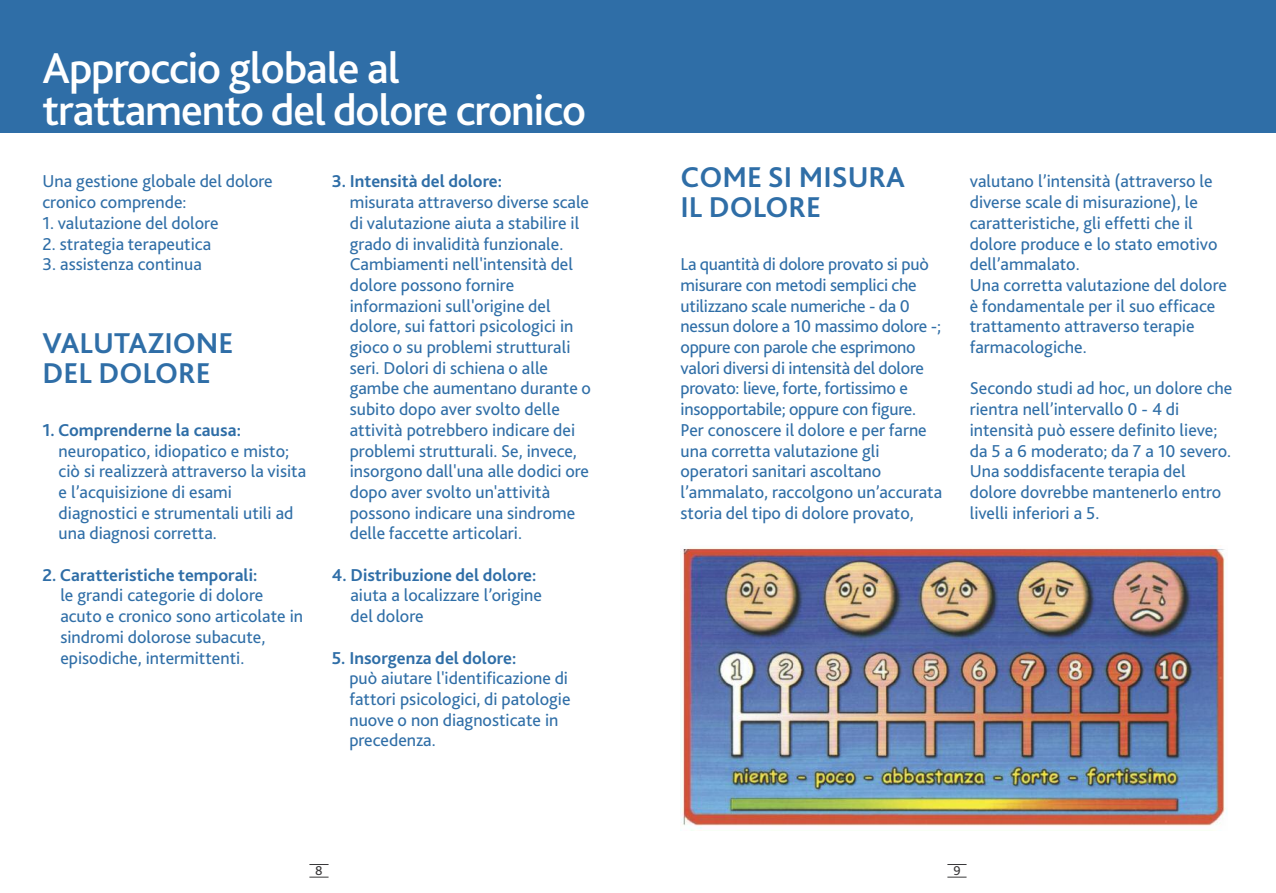
<style>
.page{position:relative;width:1276px;height:893px;background:#fff}
.page>*{position:absolute;margin:0;border:0;box-sizing:border-box;transform-origin:0 0}
.t1{font:500 45px/42px "Bliss 2";letter-spacing:-.025em;color:#fff}
.t2{font:700 30px/30px "Bliss 2";color:#2f6ea7}
.t3{font:18px/20.7px "Bliss 2";color:#2f6ea7}
.t4{font:700 18px "Bliss 2";color:#2f6ea7}
.t5{font:13.5px "Bliss 2";color:#39383a}
</style>
<div class="page">
<svg style="left:947px;top:864px;width:19px;height:1px"></svg>
<svg style="left:947px;top:877px;width:19px;height:1px"></svg>
<svg style="left:309px;top:864px;width:19px;height:1px"></svg>
<svg style="left:309px;top:877px;width:19px;height:1px"></svg>
<div style="left:0;top:0;width:1276px;height:132px;background:#2f6ea7"></div>
<img style="left:680px;top:545px;width:547px;height:284px">
<h1 class="t1" style="left:43px;top:51px;width:545px">Approccio globale al trattamento del dolore cronico</h1>
<p class="t3" style="left:43px;top:173px;width:232px">Una gestione globale del dolore cronico comprende:</p>
<p class="t3" style="left:43px;top:214px;width:177px">1. valutazione del dolore</p>
<p class="t3" style="left:43px;top:235px;width:170px">2. strategia terapeutica</p>
<p class="t3" style="left:43px;top:256px;width:161px">3. assistenza continua</p>
<h2 class="t2" style="left:43px;top:331px;width:193px">VALUTAZIONE<br>DEL DOLORE</h2>
<p class="t4" style="left:43px;top:423px;width:200px">1. Comprenderne la causa:</p>
<p class="t3" style="left:59px;top:442px;width:249px">neuropatico, idiopatico e misto; ciò si realizzerà attraverso la visita e l’acquisizione di esami diagnostici e strumentali utili ad una diagnosi corretta.</p>
<p class="t4" style="left:43px;top:568px;width:216px">2. Caratteristiche temporali:</p>
<p class="t3" style="left:60px;top:587px;width:244px">le grandi categorie di dolore acuto e cronico sono articolate in sindromi dolorose subacute, episodiche, intermittenti.</p>
<p class="t4" style="left:332px;top:175px;width:172px">3. Intensità del dolore:</p>
<p class="t3" style="left:350px;top:194px;width:243px">misurata attraverso diverse scale di valutazione aiuta a stabilire il grado di invalidità funzionale.<br>Cambiamenti nell'intensità del dolore possono fornire informazioni sull'origine del dolore, sui fattori psicologici in gioco o su problemi strutturali seri. Dolori di schiena o alle gambe che aumentano durante o subito dopo aver svolto delle attività potrebbero indicare dei problemi strutturali. Se, invece, insorgono dall'una alle dodici ore dopo aver svolto un'attività possono indicare una sindrome delle faccette articolari.</p>
<p class="t4" style="left:332px;top:568px;width:206px">4. Distribuzione del dolore:</p>
<p class="t3" style="left:350px;top:587px;width:193px">aiuta a localizzare l’origine del dolore</p>
<p class="t4" style="left:332px;top:651px;width:186px">5. Insorgenza del dolore:</p>
<p class="t3" style="left:349px;top:670px;width:223px">può aiutare l'identificazione di fattori psicologici, di patologie nuove o non diagnosticate in precedenza.</p>
<h2 class="t2" style="left:680px;top:165px;width:226px">COME SI MISURA<br>IL DOLORE</h2>
<p class="t3" style="left:680px;top:256px;width:263px">La quantità di dolore provato si può misurare con metodi semplici che utilizzano scale numeriche - da 0 nessun dolore a 10 massimo dolore -; oppure con parole che esprimono valori diversi di intensità del dolore provato: lieve, forte, fortissimo e insopportabile; oppure con figure.<br>Per conoscere il dolore e per farne una corretta valutazione gli operatori sanitari ascoltano l’ammalato, raccolgono un’accurata storia del tipo di dolore provato,</p>
<p class="t3" style="left:969px;top:173px;width:259px">valutano l’intensità (attraverso le diverse scale di misurazione), le caratteristiche, gli effetti che il dolore produce e lo stato emotivo dell’ammalato.<br>Una corretta valutazione del dolore è fondamentale per il suo efficace trattamento attraverso terapie farmacologiche.</p>
<p class="t3" style="left:969px;top:380px;width:264px">Secondo studi ad hoc, un dolore che rientra nell’intervallo 0 - 4 di intensità può essere definito lieve; da 5 a 6 moderato; da 7 a 10 severo.<br>Una soddisfacente terapia del dolore dovrebbe mantenerlo entro livelli inferiori a 5.</p>
<p class="t5" style="left:315px;top:866px;width:9px">8</p>
<p class="t5" style="left:953px;top:866px;width:9px">9</p>
</div>
